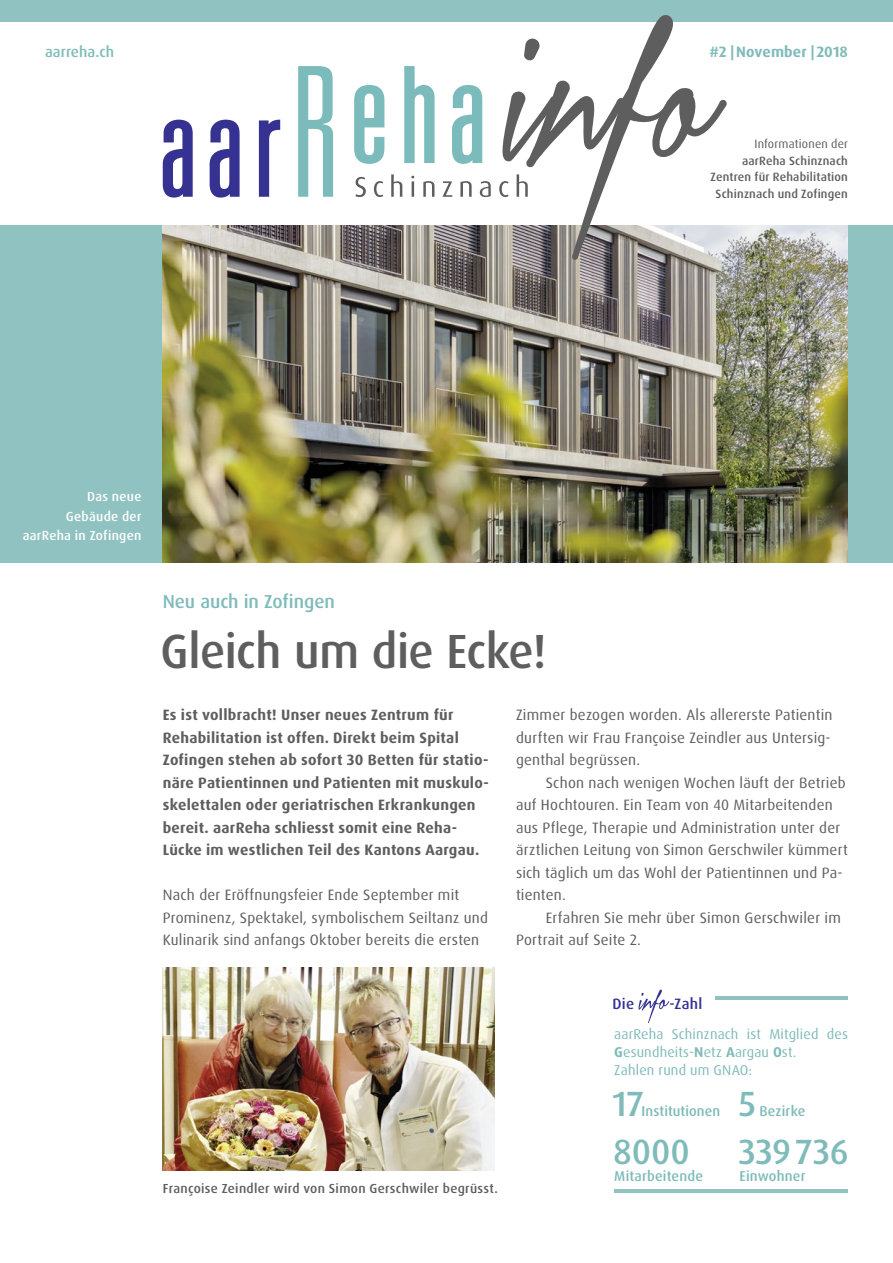
<style>
.page{position:relative;width:893px;height:1263px;background:#fff}
.page>*{position:absolute;margin:0;border:0;box-sizing:border-box;transform-origin:0 0}
.t1{font:500 48px "Dax Pro";letter-spacing:-.01em;color:#5f5e5e}
.t2{font:500 35.1px "Dax Pro";letter-spacing:-.005em;color:#7fbbb9}
.t3{font:500 18.75px "Dax Pro";color:#7fbbb9}
.t4{font:15px/22.5px "Dax Pro";letter-spacing:.015em;color:#5f5e5e}
.t5{font:700 15px/22.5px "Dax Pro";letter-spacing:.02em;color:#5f5e5e}
.t6{font:700 15px "Dax Pro";letter-spacing:.005em;color:#7fbbb9}
.t7{font:500 15px "Dax Pro";letter-spacing:.005em;color:#7fbbb9}
.t8{font:500 15px "Dax Pro";letter-spacing:.02em;color:#353291}
.t9{font:14.25px/18px "Dax Pro";letter-spacing:.015em;color:#7fbbb9}
.t10{font:500 14.25px "Dax Pro";letter-spacing:.01em;color:#7fbbb9}
.t11{font:500 13.2px "Dax Pro";letter-spacing:.02em;color:#5f5e5e}
.t12{font:500 13.2px/19.5px "Dax Pro";letter-spacing:.02em;color:#fff;text-align:right}
.t13{font:500 12px/16.5px "Dax Pro";letter-spacing:.015em;color:#5f5e5e;text-align:right}
.t14{font:12px "Dax Pro";letter-spacing:.015em;color:#5f5e5e}
.s1{font-weight:700}
</style>
<div class="page">
<div style="left:0;top:225px;width:893px;height:338px;background:#8fc2c1"></div>
<img style="left:163px;top:225px;width:685px;height:338px">
<div style="left:0;top:0;width:893px;height:21px;background:#8fc2c1"></div>
<hr style="left:715px;top:996px;width:133px;height:3px;background:#8fc2c1">
<hr style="left:614px;top:1189px;width:234px;height:3px;background:#8fc2c1">
<svg style="left:638px;top:989px;width:31px;height:34px"></svg>
<svg style="left:163px;top:120px;width:30px;height:78px"></svg>
<svg style="left:210px;top:120px;width:30px;height:78px"></svg>
<svg style="left:259px;top:120px;width:21px;height:77px"></svg>
<svg style="left:354px;top:85px;width:30px;height:79px"></svg>
<svg style="left:404px;top:66px;width:31px;height:97px"></svg>
<svg style="left:452px;top:85px;width:30px;height:79px"></svg>
<svg style="left:298px;top:66px;width:35px;height:131px"></svg>
<svg style="left:355px;top:177px;width:11px;height:20px"></svg>
<svg style="left:374px;top:181px;width:9px;height:16px"></svg>
<svg style="left:391px;top:174px;width:11px;height:23px"></svg>
<svg style="left:411px;top:176px;width:3px;height:21px"></svg>
<svg style="left:423px;top:181px;width:11px;height:16px"></svg>
<svg style="left:442px;top:181px;width:10px;height:16px"></svg>
<svg style="left:460px;top:181px;width:12px;height:16px"></svg>
<svg style="left:480px;top:181px;width:11px;height:16px"></svg>
<svg style="left:499px;top:15px;width:228px;height:245px"></svg>
<img style="left:163px;top:968px;width:332px;height:202px">
<p class="t7" style="left:45px;top:42px;width:71px">aarreha.ch</p>
<p class="t6" style="left:709px;top:42px;width:140px">#2 | November | 2018</p>
<p class="t14" style="left:754px;top:136px;width:95px">Informationen der</p>
<p class="t13" style="left:711px;top:152px;width:139px">aarReha Schinznach<br>Zentren für Rehabilitation<br>Schinznach und Zofingen</p>
<p class="t12" style="left:23px;top:487px;width:120px">Das neue<br>Gebäude der aarReha in Zofingen</p>
<p class="t3" style="left:163px;top:589px;width:174px">Neu auch in Zofingen</p>
<h1 class="t1" style="left:160px;top:620px;width:388px">Gleich um die Ecke!</h1>
<p class="t5" style="left:163px;top:704px;width:328px">Es ist vollbracht! Unser neues Zentrum für Rehabilitation ist offen. Direkt beim Spital Zofingen stehen ab sofort 30 Betten für statio&shy;näre Patientinnen und Patienten mit muskulo&shy;skelettalen oder geriatrischen Erkrankungen bereit. aarReha schliesst somit eine Reha-Lücke im westlichen Teil des Kantons Aargau.</p>
<p class="t4" style="left:163px;top:884px;width:327px">Nach der Eröffnungsfeier Ende September mit<br>Prominenz, Spektakel, symbolischem Seiltanz und<br>Kulinarik sind anfangs Oktober bereits die ersten</p>
<p class="t4" style="left:516px;top:704px;width:318px;text-align:justify">Zimmer bezogen worden. Als allererste Patientin durften wir Frau Françoise Zeindler aus Untersig&shy;genthal begrüssen.</p>
<p class="t4" style="left:516px;top:771px;width:333px;text-indent:30px">Schon nach wenigen Wochen läuft der Betrieb auf Hochtouren. Ein Team von 40 Mitarbeitenden aus Pflege, Therapie und Administration unter der ärztlichen Leitung von Simon Gerschwiler kümmert sich täglich um das Wohl der Patientinnen und Pa&shy;tienten.</p>
<p class="t4" style="left:516px;top:906px;width:326px;text-indent:30px">Erfahren Sie mehr über Simon Gerschwiler im<br>Portrait auf Seite 2.</p>
<p class="t11" style="left:163px;top:1179px;width:337px">Françoise Zeindler wird von Simon Gerschwiler begrüsst.</p>
<p class="t8" style="left:612px;top:994px;width:23px">Die</p>
<p class="t8" style="left:669px;top:994px;width:34px">-Zahl</p>
<p class="t9" style="left:614px;top:1025px;width:235px">aarReha Schinznach ist Mitglied des<br><span class="s1">G</span>esundheits-<span class="s1">N</span>etz <span class="s1">A</span>argau <span class="s1">O</span>st.<br>Zahlen rund um GNAO:</p>
<h2 class="t2" style="left:613px;top:1081px;width:33px">17</h2>
<h2 class="t2" style="left:739px;top:1081px;width:19px">5</h2>
<p class="t10" style="left:759px;top:1101px;width:48px">Bezirke</p>
<p class="t10" style="left:641px;top:1101px;width:80px">Institutionen</p>
<h2 class="t2" style="left:613px;top:1129px;width:78px">8000</h2>
<p class="t10" style="left:614px;top:1167px;width:90px">Mitarbeitende</p>
<h2 class="t2" style="left:739px;top:1129px;width:112px">339 736</h2>
<p class="t10" style="left:740px;top:1167px;width:67px">Einwohner</p>
</div>
